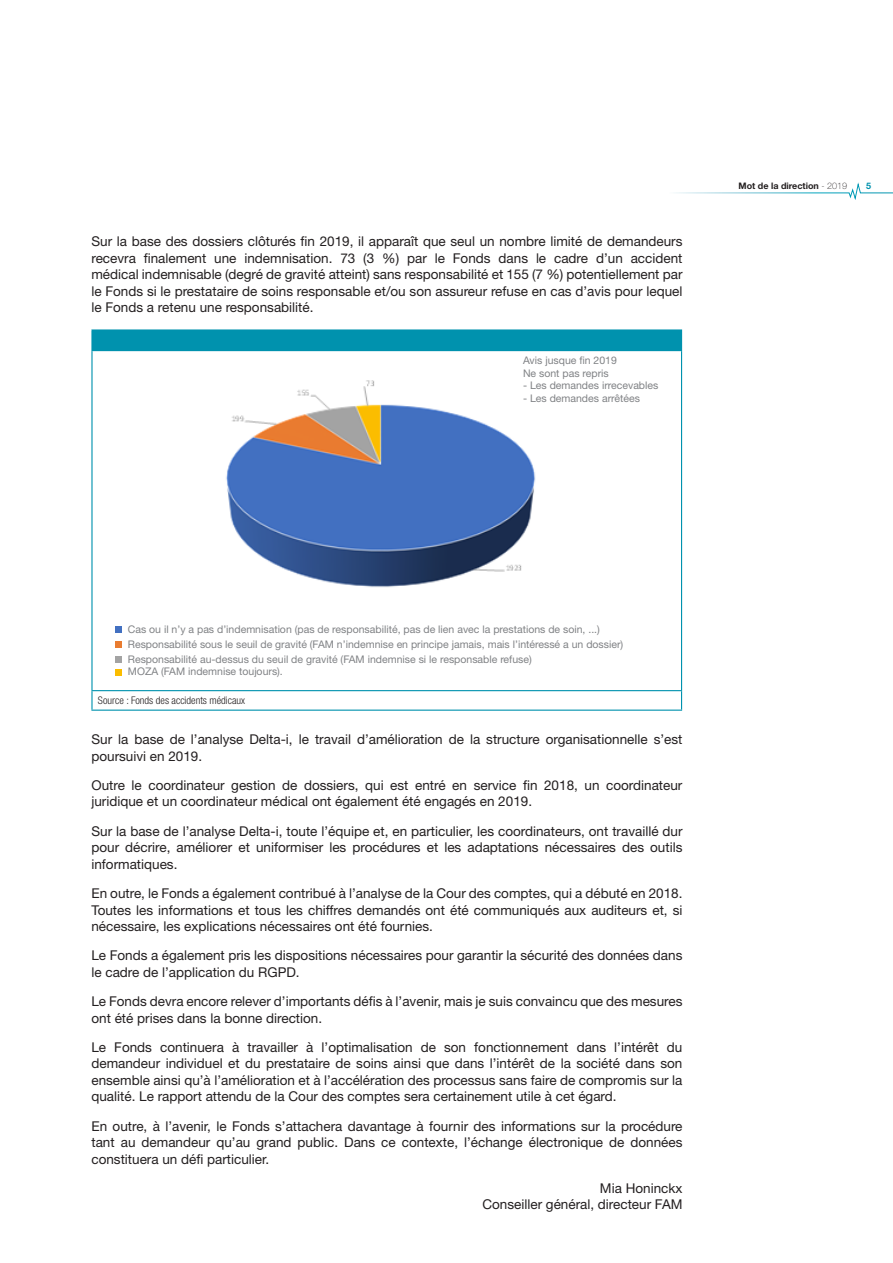
<style>
.page{position:relative;width:893px;height:1263px;background:#fff}
.page>*{position:absolute;margin:0;border:0;box-sizing:border-box;transform-origin:0 0}
.t1{font:13.5px/16.5px "Helvetica Neue LT Std";color:#231f20;text-align:justify}
.t2{font:10.5px/15px "Helvetica Neue LT Std";color:#808285}
.t3{font:300 condensed 10.5px "Helvetica Neue LT Std";color:#231f20}
.t4{font:700 9px "Helvetica Neue LT Std";color:#231f20}
.t5{font:700 9px "Helvetica Neue LT Std";color:#0092ae}
.s1{font-weight:100}
</style>
<div class="page">
<svg style="left:676px;top:183px;width:217px;height:17px"></svg>
<div style="left:92px;top:330px;width:590px;height:21px;background:#0092ae"></div>
<hr style="left:91px;top:350px;width:591px;height:1px;background:#0092ae">
<hr style="left:91px;top:329px;width:591px;height:2px;background:#0092ae">
<svg style="left:91px;top:331px;width:1px;height:19px"></svg>
<hr style="left:91px;top:351px;width:2px;height:339px;background:#0092ae">
<hr style="left:681px;top:351px;width:1px;height:339px;background:#0092ae">
<hr style="left:91px;top:690px;width:591px;height:1px;background:#0092ae">
<svg style="left:91px;top:691px;width:2px;height:19px"></svg>
<svg style="left:681px;top:691px;width:1px;height:19px"></svg>
<hr style="left:91px;top:710px;width:591px;height:1px;background:#0092ae">
<img style="left:226px;top:380px;width:310px;height:208px">
<div style="left:116px;top:626px;width:6px;height:7px;background:#4270c1"></div>
<div style="left:116px;top:641px;width:6px;height:7px;background:#e97c30"></div>
<div style="left:116px;top:656px;width:6px;height:7px;background:#a3a3a3"></div>
<svg style="left:116px;top:669px;width:6px;height:6px"></svg>
<div style="left:523px;top:357px;width:152px;height:84px;background:#fff"></div>
<p class="t1" style="left:91px;top:233px;width:593px">Sur la base des dossiers clôturés fin 2019, il apparaît que seul un nombre limité de demandeurs recevra finalement une indemnisation. 73 (3 %) par le Fonds dans le cadre d’un accident médical indemnisable (degré de gravité atteint) sans responsabilité et 155 (7 %) potentiellement par le Fonds si le prestataire de soins responsable et/ou son assureur refuse en cas d’avis pour lequel le Fonds a retenu une responsabilité.</p>
<p class="t2" style="left:523px;top:354px;width:95px;line-height:12.6px">Avis jusque fin 2019<br>Ne sont pas repris</p>
<p class="t2" style="left:523px;top:378px;width:137px">- Les demandes irrecevables</p>
<p class="t2" style="left:523px;top:391px;width:118px">- Les demandes arrêtées</p>
<p class="t4" style="left:739px;top:180px;width:110px">Mot de la direction <span class="s1">- 2019</span></p>
<p class="t5" style="left:866px;top:180px;width:7px">5</p>
<p class="t2" style="left:128px;top:621px;width:497px">Cas ou il n’y a pas d’indemnisation (pas de responsabilité, pas de lien avec la prestations de soin, ...)<br>Responsabilité sous le seuil de gravité (FAM n’indemnise en principe jamais, mais l’intéressé a un dossier)<br>Responsabilité au-dessus du seuil de gravité (FAM indemnise si le responsable refuse)</p>
<p class="t2" style="left:128px;top:664px;width:157px">MOZA (FAM indemnise toujours).</p>
<p class="t3" style="left:98px;top:694px;width:149px">Source : Fonds des accidents médicaux</p>
<p class="t1" style="left:91px;top:731px;width:593px">Sur la base de l’analyse Delta-i, le travail d’amélioration de la structure organisationnelle s’est poursuivi en 2019.</p>
<p class="t1" style="left:91px;top:777px;width:592px">Outre le coordinateur gestion de dossiers, qui est entré en service fin 2018, un coordinateur juridique et un coordinateur médical ont également été engagés en 2019.</p>
<p class="t1" style="left:91px;top:822px;width:593px">Sur la base de l’analyse Delta-i, toute l’équipe et, en particulier, les coordinateurs, ont travaillé dur pour décrire, améliorer et uniformiser les procédures et les adaptations nécessaires des outils informatiques.</p>
<p class="t1" style="left:91px;top:885px;width:593px">En outre, le Fonds a également contribué à l’analyse de la Cour des comptes, qui a débuté en 2018.<br>Toutes les informations et tous les chiffres demandés ont été communiqués aux auditeurs et, si nécessaire, les explications nécessaires ont été fournies.</p>
<p class="t1" style="left:91px;top:947px;width:592px">Le Fonds a également pris les dispositions nécessaires pour garantir la sécurité des données dans le cadre de l’application du RGPD.</p>
<p class="t1" style="left:91px;top:993px;width:592px">Le Fonds devra encore relever d’importants défis à l’avenir, mais je suis convaincu que des mesures ont été prises dans la bonne direction.</p>
<p class="t1" style="left:91px;top:1038px;width:592px">Le Fonds continuera à travailler à l’optimalisation de son fonctionnement dans l’intérêt du demandeur individuel et du prestataire de soins ainsi que dans l’intérêt de la société dans son ensemble ainsi qu’à l’amélioration et à l’accélération des processus sans faire de compromis sur la qualité. Le rapport attendu de la Cour des comptes sera certainement utile à cet égard.</p>
<p class="t1" style="left:91px;top:1117px;width:593px">En outre, à l’avenir, le Fonds s’attachera davantage à fournir des informations sur la procédure tant au demandeur qu’au grand public. Dans ce contexte, l’échange électronique de données constituera un défi particulier.</p>
<p class="t1" style="left:482px;top:1179px;width:202px;text-align:right">Mia Honinckx<br>Conseiller général, directeur FAM</p>
</div>
